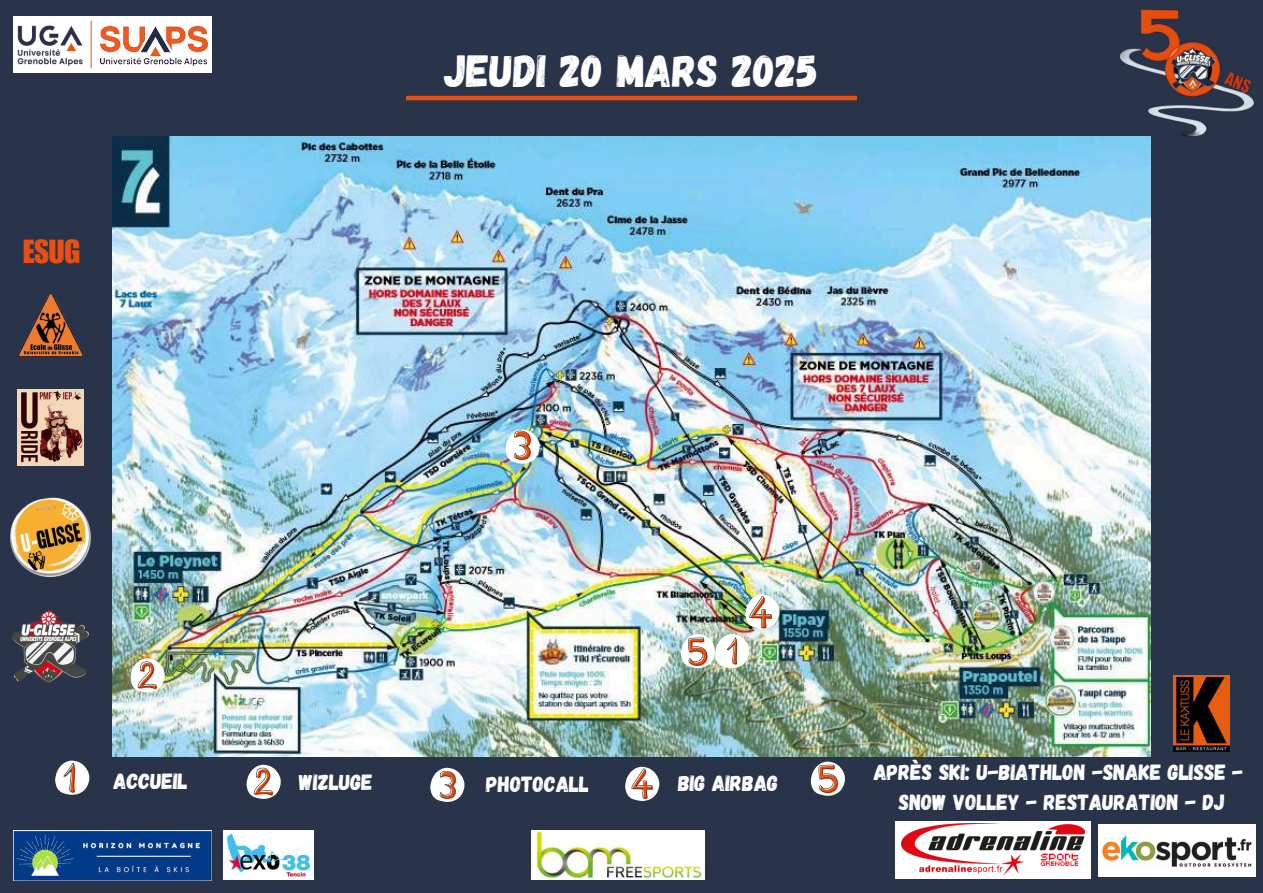
<style>
.page{position:relative;width:1263px;height:893px;background:#29334a}
.page>*{position:absolute;margin:0;border:0;box-sizing:border-box;transform-origin:0 0}
.t1{font:45px "Gagalin";color:#fff}
.t2{font:32.47px "Impact LT Std";color:#e74f13}
.t3{font:21.9px/30.4px "Gagalin";color:#fff;text-align:center}
</style>
<div class="page">
<img style="left:1120px;top:9px;width:134px;height:137px">
<img style="left:17px;top:390px;width:66px;height:75px">
<img style="left:18px;top:293px;width:65px;height:64px">
<img style="left:10px;top:498px;width:81px;height:78px">
<img style="left:12px;top:609px;width:77px;height:74px">
<div style="left:14px;top:17px;width:197px;height:56px;background:#fff"></div>
<img style="left:101px;top:25px;width:106px;height:41px">
<hr style="left:91px;top:21px;width:1px;height:47px;background:#e65214">
<img style="left:18px;top:26px;width:64px;height:40px">
<img style="left:113px;top:136px;width:1037px;height:620px">
<svg style="left:130px;top:658px;width:35px;height:34px"></svg>
<svg style="left:505px;top:429px;width:35px;height:35px"></svg>
<svg style="left:745px;top:594px;width:34px;height:34px"></svg>
<hr style="left:406px;top:96px;width:451px;height:4px;background:#e65214">
<svg style="left:55px;top:760px;width:34px;height:35px"></svg>
<svg style="left:246px;top:764px;width:35px;height:35px"></svg>
<svg style="left:430px;top:767px;width:34px;height:35px"></svg>
<svg style="left:625px;top:766px;width:34px;height:35px"></svg>
<svg style="left:811px;top:761px;width:34px;height:35px"></svg>
<img style="left:14px;top:830px;width:198px;height:50px">
<img style="left:1174px;top:675px;width:56px;height:76px">
<div style="left:895px;top:821px;width:196px;height:58px;background:#fff"></div>
<img style="left:902px;top:823px;width:182px;height:52px">
<img style="left:224px;top:830px;width:90px;height:49px">
<img style="left:531px;top:830px;width:173px;height:49px">
<img style="left:1098px;top:825px;width:157px;height:51px">
<svg style="left:681px;top:634px;width:68px;height:34px;background:#dfd2c7"></svg>
<h2 class="t2" style="left:23px;top:240px;width:59px">ESUG</h2>
<h1 class="t1" style="left:444px;top:42px;width:376px">JEUDI 20 MARS 2025</h1>
<p class="t3" style="left:113px;top:765px;width:76px">ACCUEIL</p>
<p class="t3" style="left:299px;top:766px;width:75px">WIZLUGE</p>
<p class="t3" style="left:486px;top:768px;width:105px">PHOTOCALL</p>
<p class="t3" style="left:678px;top:767px;width:102px">BIG AIRBAG</p>
<p class="t3" style="left:874px;top:756px;width:371px">APRÈS SKI: U-BIATHLON -SNAKE GLISSE -<br>SNOW VOLLEY - RESTAURATION - DJ</p>
</div>
